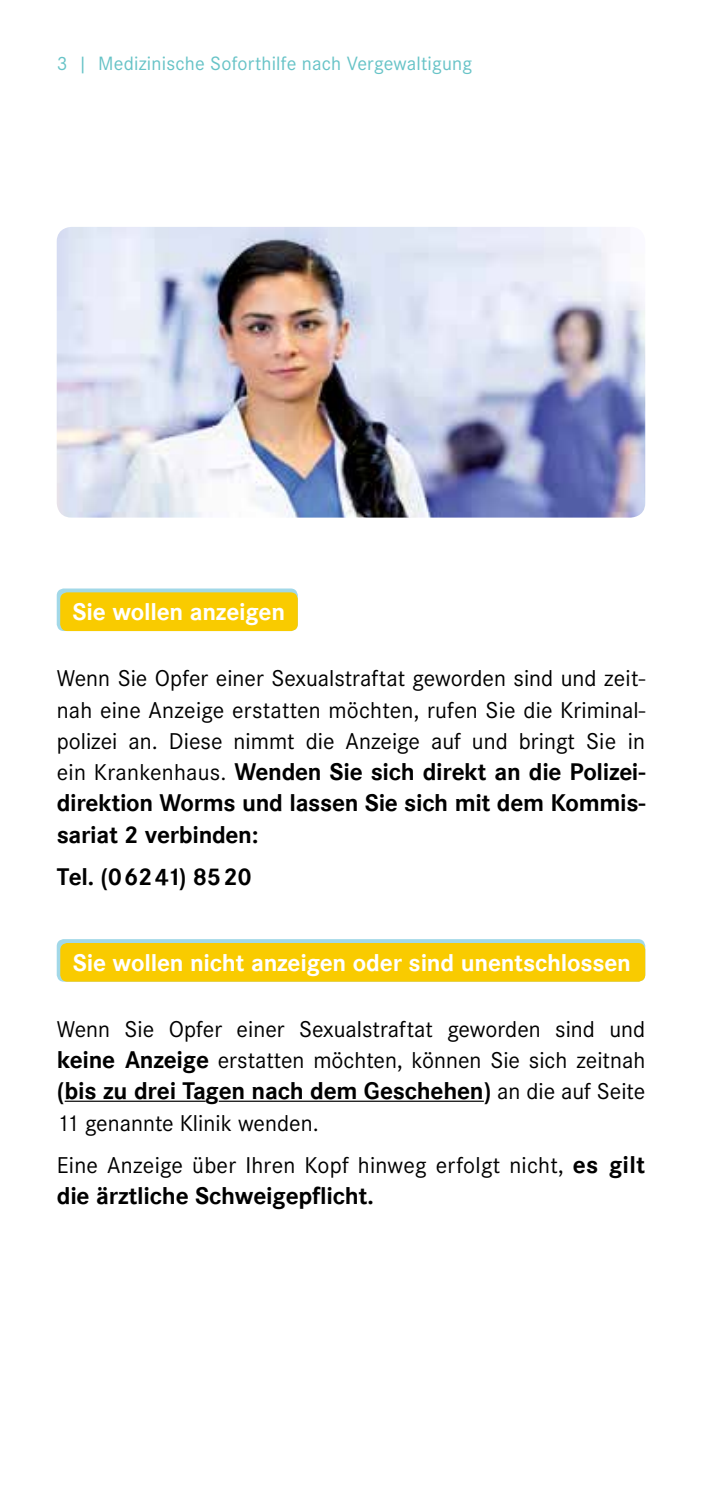
<style>
.page{position:relative;width:702px;height:1489px;background:#fff}
.page>*{position:absolute;margin:0;border:0;box-sizing:border-box;transform-origin:0 0}
.t1{font:23.75px/31.2px "Corporate S";color:#000}
.t2{font:700 23.75px/31.2px "Corporate SBQ";letter-spacing:-.015em;color:#000;text-align:justify}
.t3{font:700 23.75px "Corporate SBQ";letter-spacing:-.01em;color:#fff}
.t4{font:20px "Corporate S";letter-spacing:.01em;color:#67c3c7}
.s1{font-family:"Corporate S";font-weight:400}
.s2{font-family:"Corporate SBQ";font-weight:700}
</style>
<div class="page">
<hr style="left:65px;top:1100px;width:141px;height:1px;background:#000">
<hr style="left:219px;top:1100px;width:265px;height:1px;background:#000">
<div style="left:57px;top:588px;width:241px;height:43px;background:#a2d8e8;border-radius:7px"></div>
<div style="left:60px;top:592px;width:238px;height:39px;background:#f9cb00;border-radius:7px"></div>
<div style="left:57px;top:939px;width:588px;height:42px;background:#a2d8e8;border-radius:7px"></div>
<div style="left:60px;top:942px;width:585px;height:39px;background:#f9cb00;border-radius:7px"></div>
<img style="left:57px;top:227px;width:588px;height:290px">
<p class="t4" style="left:57px;top:52px;width:417px">3 | Medizinische Soforthilfe nach Vergewaltigung</p>
<p class="t3" style="left:73px;top:597px;width:214px">Sie wollen anzeigen</p>
<p class="t1" style="left:57px;top:663px;width:590px;text-align:justify">Wenn Sie Opfer einer Sexualstraftat geworden sind und zeit&shy;nah eine Anzeige erstatten möchten, rufen Sie die Kriminal&shy;polizei an. Diese nimmt die Anzeige auf und bringt Sie in</p>
<p class="t2" style="left:57px;top:756px;width:590px"><span class="s1">ein Krankenhaus.</span> Wenden Sie sich direkt an die Polizei&shy;direktion Worms und lassen Sie sich mit dem Kommis&shy;sariat 2 verbinden:</p>
<p class="t2" style="left:57px;top:861px;width:196px">Tel. (06241) 8520</p>
<p class="t3" style="left:73px;top:948px;width:559px">Sie wollen nicht anzeigen oder sind unentschlossen</p>
<p class="t1" style="left:57px;top:1013px;width:590px">Wenn Sie Opfer einer Sexualstraftat geworden sind und <span class="s2">keine Anzeige</span> erstatten möchten, können Sie sich zeitnah</p>
<p class="t2" style="left:57px;top:1075px;width:590px">(bis zu drei Tagen nach dem Geschehen) <span class="s1">an die auf Seite</span></p>
<p class="t1" style="left:57px;top:1102px;width:590px;line-height:41.8px">11 genannte Klinik wenden.<br>Eine Anzeige über Ihren Kopf hinweg erfolgt nicht, <span class="s2">es gilt</span></p>
<p class="t2" style="left:57px;top:1180px;width:318px">die ärztliche Schweigepflicht.</p>
</div>
